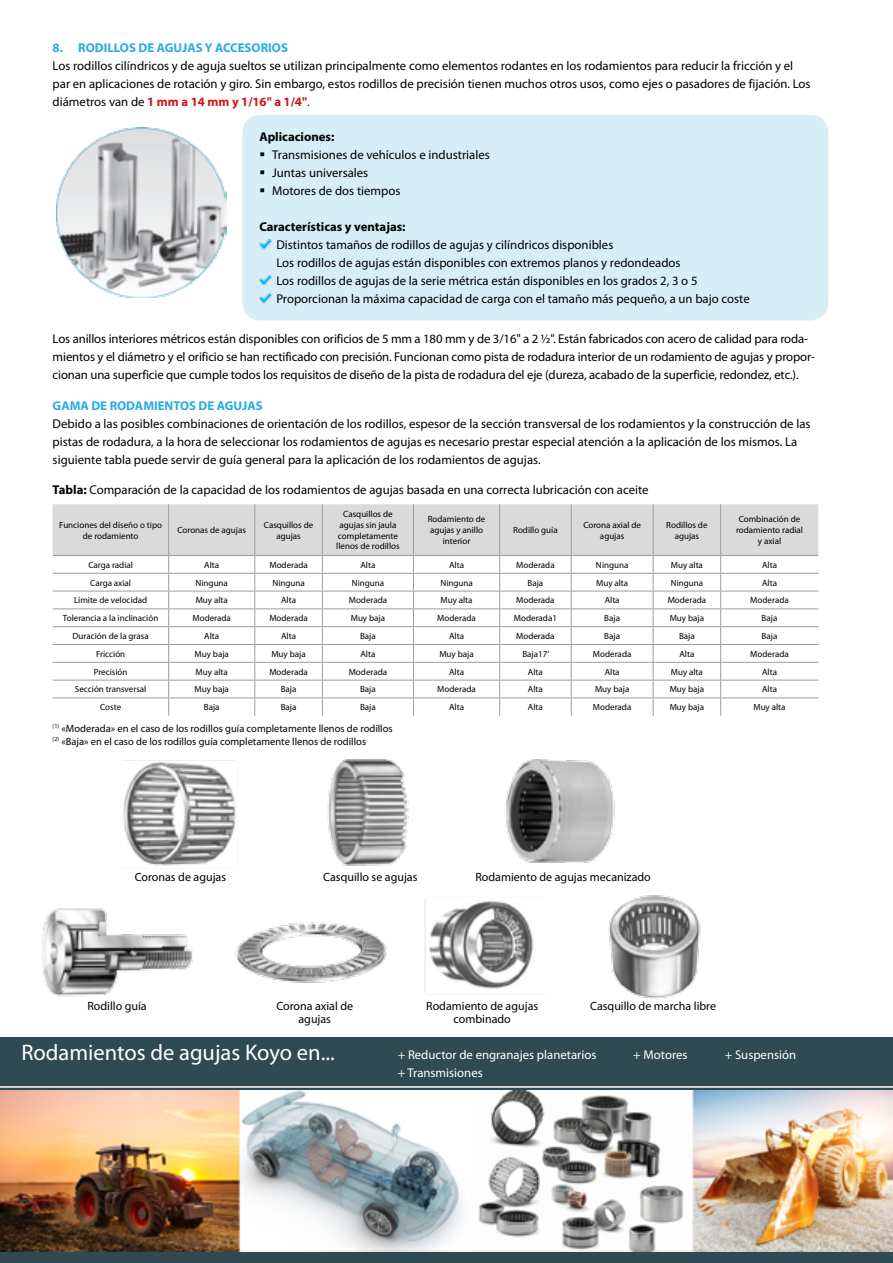
<style>
.page{position:relative;width:893px;height:1263px;background:#fff}
.page>*{position:absolute;margin:0;border:0;box-sizing:border-box;transform-origin:0 0}
.t1{font:22.5px "Myriad Pro";color:#fff}
.t2{font:12.75px/18px "Myriad Pro";color:#000}
.t3{font:12.75px "Myriad Pro";color:#fff}
.t4{font:700 12.75px "Myriad Pro";color:#2babe2}
.t5{font:700 12.75px "Myriad Pro";color:#000}
.t6{font:12px/13.5px "Myriad Pro";color:#000;text-align:center}
.t7{font:10.5px/12.6px "Myriad Pro";color:#000}
.t8{font:9px/10.8px "Myriad Pro";color:#000;text-align:center}
.s1{font-weight:700;color:#cd171a}
.s2{font-weight:700}
</style>
<div class="page">
<div style="left:0;top:1037px;width:893px;height:226px;background:#2f4a52"></div>
<img style="left:57px;top:127px;width:170px;height:170px">
<img style="left:43px;top:759px;width:658px;height:240px">
<img style="left:0;top:1090px;width:893px;height:162px">
<svg style="left:53px;top:504px;width:765px;height:212px"></svg>
<div style="left:242px;top:115px;width:586px;height:205px;background:#d7eef9;border-radius:18px"></div>
<svg style="left:259px;top:239px;width:13px;height:10px"></svg>
<svg style="left:259px;top:275px;width:13px;height:10px"></svg>
<svg style="left:259px;top:293px;width:13px;height:10px"></svg>
<hr style="left:0;top:1086px;width:893px;height:2px;background:#fff">
<p class="t4" style="left:53px;top:39px;width:237px">8. RODILLOS DE AGUJAS Y ACCESORIOS</p>
<p class="t2" style="left:53px;top:57px;width:759px">Los rodillos cilíndricos y de aguja sueltos se utilizan principalmente como elementos rodantes en los rodamientos para reducir la fricción y el par en aplicaciones de rotación y giro. Sin embargo, estos rodillos de precisión tienen muchos otros usos, como ejes o pasadores de fijación. Los diámetros van de <span class="s1">1 mm a 14 mm y 1/16" a 1/4"</span>.</p>
<p class="t5" style="left:259px;top:129px;width:77px">Aplicaciones:</p>
<p class="t2" style="left:272px;top:146px;width:219px">Transmisiones de vehículos e industriales<br>Juntas universales<br>Motores de dos tiempos</p>
<p class="t5" style="left:259px;top:219px;width:148px">Características y ventajas:</p>
<p class="t2" style="left:276px;top:236px;width:475px">Distintos tamaños de rodillos de agujas y cilíndricos disponibles<br>Los rodillos de agujas están disponibles con extremos planos y redondeados<br>Los rodillos de agujas de la serie métrica están disponibles en los grados 2, 3 o 5<br>Proporcionan la máxima capacidad de carga con el tamaño más pequeño, a un bajo coste</p>
<p class="t2" style="left:53px;top:329px;width:764px">Los anillos interiores métricos están disponibles con orificios de 5 mm a 180 mm y de 3/16" a 2 ½". Están fabricados con acero de calidad para roda&shy;mientos y el diámetro y el orificio se han rectificado con precisión. Funcionan como pista de rodadura interior de un rodamiento de agujas y propor&shy;cionan una superficie que cumple todos los requisitos de diseño de la pista de rodadura del eje (dureza, acabado de la superficie, redondez, etc.).</p>
<p class="t4" style="left:53px;top:397px;width:212px">GAMA DE RODAMIENTOS DE AGUJAS</p>
<p class="t2" style="left:53px;top:415px;width:759px">Debido a las posibles combinaciones de orientación de los rodillos, espesor de la sección transversal de los rodamientos y la construcción de las pistas de rodadura, a la hora de seleccionar los rodamientos de agujas es necesario prestar especial atención a la aplicación de los mismos. La siguiente tabla puede servir de guía general para la aplicación de los rodamientos de agujas.</p>
<p class="t2" style="left:53px;top:481px;width:597px"><span class="s2">Tabla:</span> Comparación de la capacidad de los rodamientos de agujas basada en una correcta lubricación con aceite</p>
<p class="t8" style="left:59px;top:520px;width:104px">Funciones del diseño o tipo de rodamiento</p>
<p class="t8" style="left:177px;top:525px;width:70px">Coronas de agujas</p>
<p class="t8" style="left:264px;top:520px;width:51px">Casquillos de agujas</p>
<p class="t8" style="left:336px;top:509px;width:65px">Casquillos de agujas sin jaula completamente llenos de rodillos</p>
<p class="t8" style="left:428px;top:514px;width:59px">Rodamiento de agujas y anillo interior</p>
<p class="t8" style="left:513px;top:525px;width:46px">Rodillo guía</p>
<p class="t8" style="left:583px;top:520px;width:59px">Corona axial de agujas</p>
<p class="t8" style="left:666px;top:520px;width:43px">Rodillos de agujas</p>
<p class="t8" style="left:736px;top:514px;width:68px">Combinación de rodamiento radial y axial</p>
<p class="t8" style="left:88px;top:559px;width:46px">Carga radial</p>
<p class="t8" style="left:204px;top:559px;width:16px">Alta</p>
<p class="t8" style="left:269px;top:559px;width:40px">Moderada</p>
<p class="t8" style="left:360px;top:559px;width:16px">Alta</p>
<p class="t8" style="left:449px;top:559px;width:16px">Alta</p>
<p class="t8" style="left:516px;top:559px;width:40px">Moderada</p>
<p class="t8" style="left:596px;top:559px;width:34px">Ninguna</p>
<p class="t8" style="left:671px;top:559px;width:34px">Muy alta</p>
<p class="t8" style="left:762px;top:559px;width:16px">Alta</p>
<p class="t8" style="left:90px;top:577px;width:42px">Carga axial</p>
<p class="t8" style="left:196px;top:577px;width:34px">Ninguna</p>
<p class="t8" style="left:272px;top:577px;width:34px">Ninguna</p>
<p class="t8" style="left:352px;top:577px;width:34px">Ninguna</p>
<p class="t8" style="left:440px;top:577px;width:34px">Ninguna</p>
<p class="t8" style="left:528px;top:577px;width:17px">Baja</p>
<p class="t8" style="left:596px;top:577px;width:34px">Muy alta</p>
<p class="t8" style="left:671px;top:577px;width:34px">Ninguna</p>
<p class="t8" style="left:762px;top:577px;width:16px">Alta</p>
<p class="t8" style="left:74px;top:595px;width:75px">Límite de velocidad</p>
<p class="t8" style="left:196px;top:595px;width:34px">Muy alta</p>
<p class="t8" style="left:281px;top:595px;width:16px">Alta</p>
<p class="t8" style="left:349px;top:595px;width:40px">Moderada</p>
<p class="t8" style="left:440px;top:595px;width:34px">Muy alta</p>
<p class="t8" style="left:516px;top:595px;width:40px">Moderada</p>
<p class="t8" style="left:605px;top:595px;width:16px">Alta</p>
<p class="t8" style="left:668px;top:595px;width:40px">Moderada</p>
<p class="t8" style="left:750px;top:595px;width:40px">Moderada</p>
<p class="t8" style="left:63px;top:613px;width:97px">Tolerancia a la inclinación</p>
<p class="t8" style="left:192px;top:613px;width:40px">Moderada</p>
<p class="t8" style="left:269px;top:613px;width:40px">Moderada</p>
<p class="t8" style="left:351px;top:613px;width:36px">Muy baja</p>
<p class="t8" style="left:437px;top:613px;width:40px">Moderada</p>
<p class="t8" style="left:514px;top:613px;width:45px">Moderada1</p>
<p class="t8" style="left:604px;top:613px;width:17px">Baja</p>
<p class="t8" style="left:670px;top:613px;width:36px">Muy baja</p>
<p class="t8" style="left:762px;top:613px;width:17px">Baja</p>
<p class="t8" style="left:73px;top:631px;width:78px">Duración de la grasa</p>
<p class="t8" style="left:204px;top:631px;width:16px">Alta</p>
<p class="t8" style="left:281px;top:631px;width:16px">Alta</p>
<p class="t8" style="left:360px;top:631px;width:17px">Baja</p>
<p class="t8" style="left:449px;top:631px;width:16px">Alta</p>
<p class="t8" style="left:516px;top:631px;width:40px">Moderada</p>
<p class="t8" style="left:604px;top:631px;width:17px">Baja</p>
<p class="t8" style="left:679px;top:631px;width:17px">Baja</p>
<p class="t8" style="left:762px;top:631px;width:17px">Baja</p>
<p class="t8" style="left:96px;top:648px;width:31px">Fricción</p>
<p class="t8" style="left:195px;top:648px;width:36px">Muy baja</p>
<p class="t8" style="left:271px;top:648px;width:36px">Muy baja</p>
<p class="t8" style="left:360px;top:648px;width:16px">Alta</p>
<p class="t8" style="left:439px;top:648px;width:36px">Muy baja</p>
<p class="t8" style="left:522px;top:648px;width:28px">Baja17’</p>
<p class="t8" style="left:593px;top:648px;width:40px">Moderada</p>
<p class="t8" style="left:679px;top:648px;width:16px">Alta</p>
<p class="t8" style="left:750px;top:648px;width:40px">Moderada</p>
<p class="t8" style="left:94px;top:666px;width:35px">Precisión</p>
<p class="t8" style="left:196px;top:666px;width:34px">Muy alta</p>
<p class="t8" style="left:269px;top:666px;width:40px">Moderada</p>
<p class="t8" style="left:349px;top:666px;width:40px">Moderada</p>
<p class="t8" style="left:449px;top:666px;width:16px">Alta</p>
<p class="t8" style="left:528px;top:666px;width:16px">Alta</p>
<p class="t8" style="left:605px;top:666px;width:16px">Alta</p>
<p class="t8" style="left:671px;top:666px;width:34px">Muy alta</p>
<p class="t8" style="left:762px;top:666px;width:16px">Alta</p>
<p class="t8" style="left:75px;top:684px;width:73px">Sección transversal</p>
<p class="t8" style="left:195px;top:684px;width:36px">Muy baja</p>
<p class="t8" style="left:281px;top:684px;width:17px">Baja</p>
<p class="t8" style="left:360px;top:684px;width:17px">Baja</p>
<p class="t8" style="left:437px;top:684px;width:40px">Moderada</p>
<p class="t8" style="left:528px;top:684px;width:16px">Alta</p>
<p class="t8" style="left:595px;top:684px;width:36px">Muy baja</p>
<p class="t8" style="left:670px;top:684px;width:36px">Muy baja</p>
<p class="t8" style="left:762px;top:684px;width:16px">Alta</p>
<p class="t8" style="left:100px;top:702px;width:23px">Coste</p>
<p class="t8" style="left:204px;top:702px;width:17px">Baja</p>
<p class="t8" style="left:281px;top:702px;width:17px">Baja</p>
<p class="t8" style="left:360px;top:702px;width:17px">Baja</p>
<p class="t8" style="left:449px;top:702px;width:16px">Alta</p>
<p class="t8" style="left:528px;top:702px;width:16px">Alta</p>
<p class="t8" style="left:593px;top:702px;width:40px">Moderada</p>
<p class="t8" style="left:670px;top:702px;width:36px">Muy baja</p>
<p class="t8" style="left:753px;top:702px;width:34px">Muy alta</p>
<p class="t7" style="left:53px;top:722px;width:342px"><sup>(1)</sup> «Moderada» en el caso de los rodillos guía completamente llenos de rodillos <sup>(2)</sup> «Baja» en el caso de los rodillos guía completamente llenos de rodillos</p>
<p class="t6" style="left:135px;top:871px;width:93px">Coronas de agujas</p>
<p class="t6" style="left:87px;top:999px;width:61px">Rodillo guía</p>
<p class="t6" style="left:323px;top:871px;width:96px">Casquillo se agujas</p>
<p class="t6" style="left:475px;top:871px;width:177px">Rodamiento de agujas mecanizado</p>
<p class="t6" style="left:276px;top:999px;width:78px">Corona axial de agujas</p>
<p class="t6" style="left:426px;top:999px;width:113px">Rodamiento de agujas combinado</p>
<p class="t6" style="left:590px;top:999px;width:127px">Casquillo de marcha libre</p>
<h1 class="t1" style="left:21px;top:1040px;width:315px">Rodamientos de agujas Koyo en...</h1>
<p class="t3" style="left:398px;top:1047px;width:200px">+ Reductor de engranajes planetarios</p>
<p class="t3" style="left:633px;top:1047px;width:56px">+ Motores</p>
<p class="t3" style="left:725px;top:1047px;width:73px">+ Suspensión</p>
<p class="t3" style="left:398px;top:1065px;width:87px">+ Transmisiones</p>
</div>
